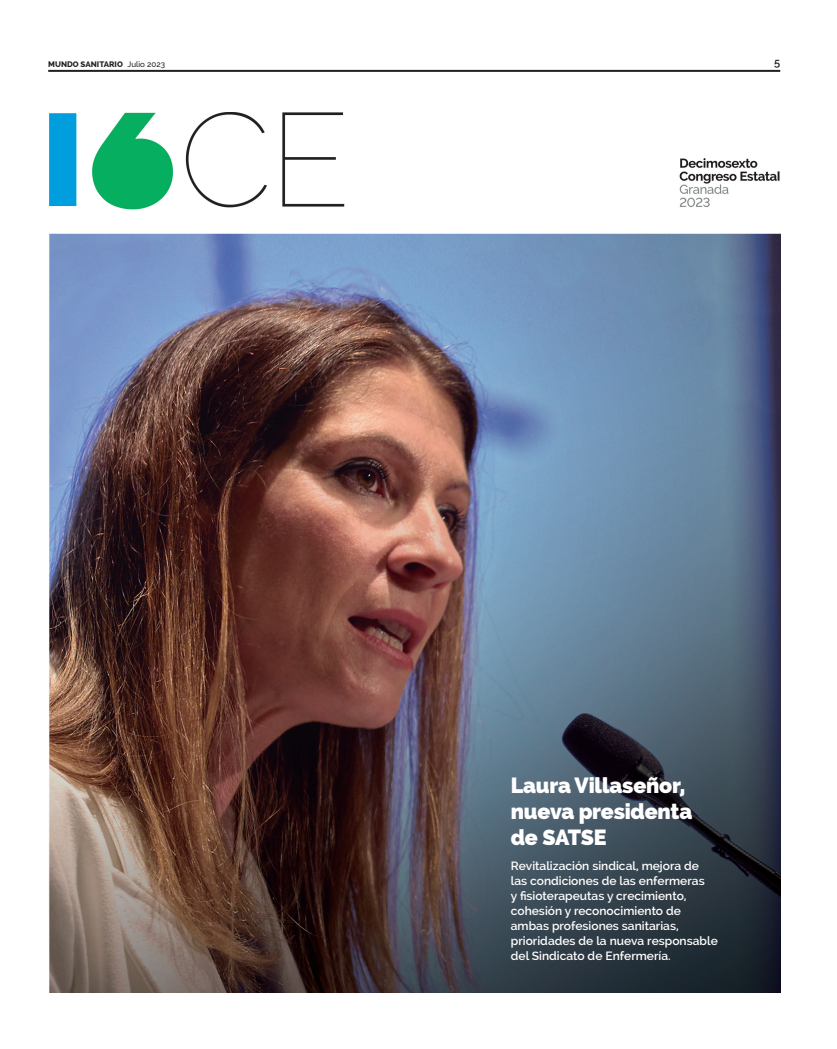
<style>
.page{position:relative;width:837px;height:1049px;background:#fff}
.page>*{position:absolute;margin:0;border:0;box-sizing:border-box;transform-origin:0 0}
.t1{font:800 22px "Raleway";letter-spacing:-.01em;color:#fff}
.t2{font:600 12px/15px "Raleway";color:#fff}
.t3{font:600 11px "Raleway";color:#231f20}
.t4{font:800 8px "Raleway";color:#231f20}
.s1{font-weight:500}
</style>
<div class="page">
<img style="left:49px;top:113px;width:731px;height:879px">
<hr style="left:48px;top:70px;width:732px;height:2px;background:#231f20">
<p class="t4" style="left:48px;top:60px;width:118px">MUNDO SANITARIO <span class="s1">Julio 2023</span></p>
<p class="t3" style="left:773px;top:56px;width:8px">5</p>
<p class="t1" style="left:510px;top:772px;width:176px">Laura Villaseñor,</p>
<p class="t1" style="left:510px;top:798px;width:183px">nueva presidenta</p>
<p class="t1" style="left:510px;top:825px;width:97px">de SATSE</p>
<p class="t2" style="left:510px;top:858px;width:208px">Revitalización sindical, mejora de las condiciones de las enfermeras<br>y fisioterapeutas y crecimiento, cohesión y reconocimiento de ambas profesiones sanitarias, prioridades de la nueva responsable del Sindicato de Enfermería.</p>
</div>
